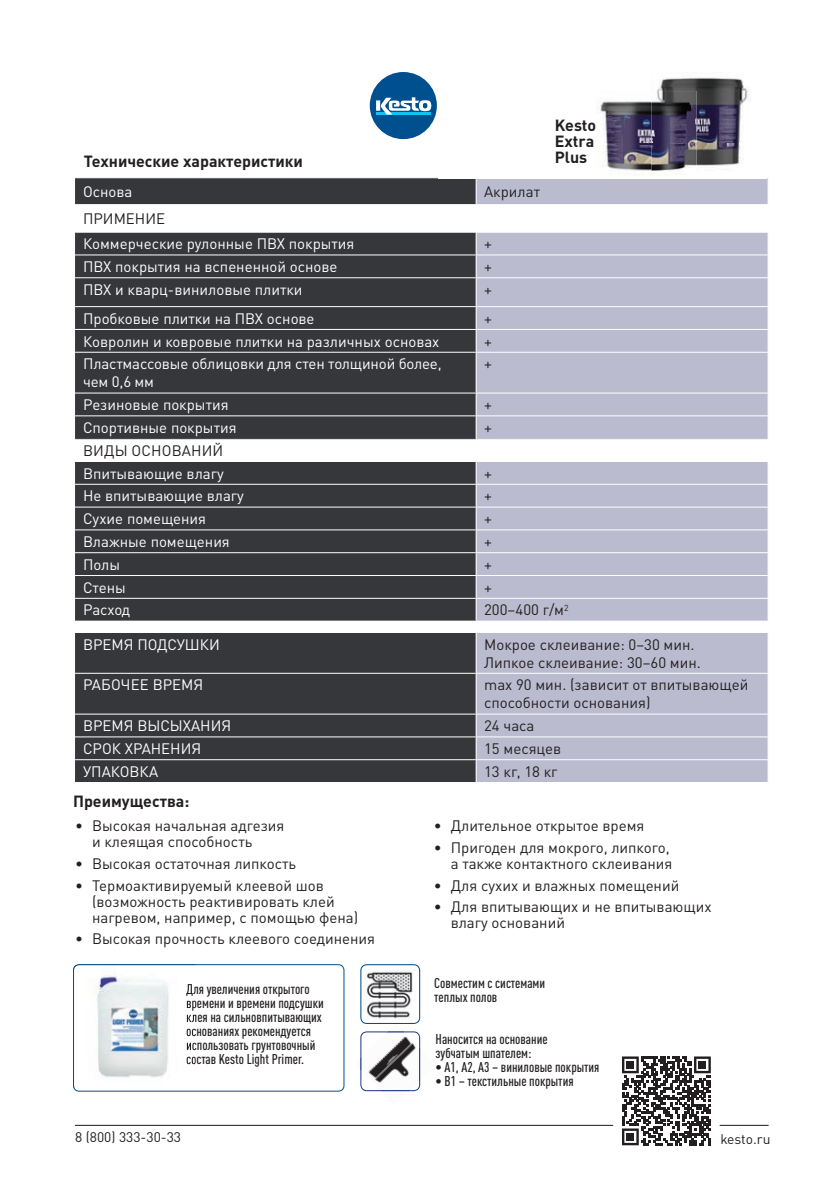
<style>
.page{position:relative;width:840px;height:1190px;background:#fff}
.page>*{position:absolute;margin:0;border:0;box-sizing:border-box;transform-origin:0 0}
.t1{font:700 16px/16px "DIN Pro";color:#231f20;text-align:justify}
.t2{font:15px/16px "DIN Pro";color:#231f20}
.t3{font:15px/18px "DIN Pro";color:#fff}
.t4{font:500 condensed 14px/14px "DIN Pro";color:#231f20}
.t5{font:13.8px "DIN Pro";color:#231f20}
</style>
<div class="page">
<div style="left:75px;top:178px;width:400px;height:604px;background:#36373a"></div>
<div style="left:476px;top:179px;width:291px;height:603px;background:#bbbbcf"></div>
<svg style="left:75px;top:205px;width:400px;height:427px;fill:#36373a"></svg>
<svg style="left:476px;top:205px;width:291px;height:427px;fill:#bbbbcf"></svg>
<hr style="left:75px;top:204px;width:401px;height:1px;background:#fff">
<hr style="left:75px;top:232px;width:401px;height:1px;background:#fff">
<hr style="left:75px;top:254px;width:401px;height:1px;background:#fff">
<hr style="left:75px;top:277px;width:401px;height:1px;background:#fff">
<hr style="left:75px;top:306px;width:401px;height:1px;background:#fff">
<hr style="left:75px;top:329px;width:401px;height:1px;background:#fff">
<hr style="left:75px;top:352px;width:401px;height:1px;background:#fff">
<hr style="left:75px;top:392px;width:401px;height:1px;background:#fff">
<hr style="left:75px;top:415px;width:401px;height:1px;background:#fff">
<hr style="left:75px;top:461px;width:401px;height:1px;background:#fff">
<hr style="left:75px;top:484px;width:401px;height:1px;background:#fff">
<hr style="left:75px;top:506px;width:401px;height:1px;background:#fff">
<hr style="left:75px;top:529px;width:401px;height:1px;background:#fff">
<hr style="left:75px;top:552px;width:401px;height:1px;background:#fff">
<hr style="left:75px;top:575px;width:401px;height:1px;background:#fff">
<hr style="left:75px;top:598px;width:401px;height:1px;background:#fff">
<hr style="left:75px;top:673px;width:401px;height:1px;background:#fff">
<hr style="left:75px;top:713px;width:401px;height:1px;background:#fff">
<hr style="left:75px;top:736px;width:401px;height:1px;background:#fff">
<hr style="left:75px;top:759px;width:401px;height:1px;background:#fff">
<hr style="left:476px;top:204px;width:292px;height:1px;background:#fff">
<hr style="left:476px;top:232px;width:292px;height:1px;background:#fff">
<hr style="left:476px;top:254px;width:292px;height:1px;background:#fff">
<hr style="left:476px;top:277px;width:292px;height:1px;background:#fff">
<hr style="left:476px;top:306px;width:292px;height:1px;background:#fff">
<hr style="left:476px;top:329px;width:292px;height:1px;background:#fff">
<svg style="left:475px;top:179px;width:1px;height:173px"></svg>
<svg style="left:767px;top:178px;width:1px;height:174px"></svg>
<hr style="left:476px;top:352px;width:292px;height:1px;background:#fff">
<hr style="left:476px;top:392px;width:292px;height:1px;background:#fff">
<hr style="left:476px;top:415px;width:292px;height:1px;background:#fff">
<hr style="left:476px;top:461px;width:292px;height:1px;background:#fff">
<hr style="left:476px;top:484px;width:292px;height:1px;background:#fff">
<hr style="left:476px;top:506px;width:292px;height:1px;background:#fff">
<hr style="left:476px;top:529px;width:292px;height:1px;background:#fff">
<hr style="left:476px;top:552px;width:292px;height:1px;background:#fff">
<hr style="left:476px;top:575px;width:292px;height:1px;background:#fff">
<hr style="left:476px;top:598px;width:292px;height:1px;background:#fff">
<svg style="left:475px;top:393px;width:1px;height:227px"></svg>
<hr style="left:476px;top:673px;width:292px;height:1px;background:#fff">
<hr style="left:476px;top:713px;width:292px;height:1px;background:#fff">
<hr style="left:476px;top:736px;width:292px;height:1px;background:#fff">
<hr style="left:476px;top:759px;width:292px;height:1px;background:#fff">
<svg style="left:475px;top:714px;width:1px;height:68px"></svg>
<svg style="left:767px;top:714px;width:1px;height:68px"></svg>
<hr style="left:75px;top:438px;width:400px;height:1px;background:#36373a">
<hr style="left:476px;top:438px;width:291px;height:1px;background:#bbbbcf">
<hr style="left:75px;top:620px;width:401px;height:1px;background:#fff">
<hr style="left:476px;top:620px;width:292px;height:1px;background:#fff">
<svg style="left:767px;top:393px;width:1px;height:228px"></svg>
<hr style="left:75px;top:632px;width:401px;height:1px;background:#fff">
<hr style="left:476px;top:632px;width:292px;height:1px;background:#fff">
<hr style="left:75px;top:1124px;width:693px;height:1px;background:#231f20">
<img style="left:657px;top:77px;width:94px;height:93px">
<img style="left:696px;top:143px;width:55px;height:1px">
<img style="left:596px;top:101px;width:100px;height:94px">
<img style="left:596px;top:177px;width:100px;height:1px">
<img style="left:651px;top:91px;width:45px;height:80px">
<div style="left:369px;top:72px;width:68px;height:67px;background:#004f8f;border-radius:50%"></div>
<svg style="left:376px;top:97px;width:55px;height:18px"></svg>
<svg style="left:73px;top:964px;width:271px;height:127px"></svg>
<img style="left:365px;top:1037px;width:56px;height:55px">
<svg style="left:360px;top:964px;width:60px;height:60px"></svg>
<img style="left:360px;top:1031px;width:60px;height:60px">
<svg style="left:622px;top:1056px;width:88px;height:89px"></svg>
<p class="t1" style="left:84px;top:151px;width:220px">Технические характеристики</p>
<p class="t1" style="left:554px;top:115px;width:43px">Kesto Extra Plus</p>
<p class="t3" style="left:83px;top:181px;width:51px">Основа</p>
<p class="t2" style="left:484px;top:182px;width:57px">Акрилат</p>
<p class="t2" style="left:83px;top:209px;width:84px">ПРИМЕНИЕ</p>
<p class="t3" style="left:83px;top:233px;width:273px">Коммерческие рулонные ПВХ покрытия</p>
<p class="t2" style="left:484px;top:234px;width:9px">+</p>
<p class="t3" style="left:83px;top:256px;width:256px">ПВХ покрытия на вспененной основе</p>
<p class="t2" style="left:484px;top:257px;width:9px">+</p>
<p class="t3" style="left:83px;top:279px;width:221px">ПВХ и кварц-виниловые плитки</p>
<p class="t2" style="left:484px;top:280px;width:9px">+</p>
<p class="t3" style="left:83px;top:308px;width:233px">Пробковые плитки на ПВХ основе</p>
<p class="t2" style="left:484px;top:309px;width:9px">+</p>
<p class="t3" style="left:83px;top:331px;width:358px">Ковролин и ковровые плитки на различных основах</p>
<p class="t2" style="left:484px;top:332px;width:9px">+</p>
<p class="t3" style="left:83px;top:353px;width:360px">Пластмассовые облицовки для стен толщиной более, чем 0,6 мм</p>
<p class="t2" style="left:484px;top:354px;width:9px">+</p>
<p class="t3" style="left:83px;top:394px;width:147px">Резиновые покрытия</p>
<p class="t2" style="left:484px;top:395px;width:9px">+</p>
<p class="t3" style="left:83px;top:417px;width:155px">Спортивные покрытия</p>
<p class="t2" style="left:484px;top:418px;width:9px">+</p>
<p class="t2" style="left:83px;top:441px;width:142px">ВИДЫ ОСНОВАНИЙ</p>
<p class="t3" style="left:83px;top:463px;width:142px">Впитывающие влагу</p>
<p class="t2" style="left:484px;top:464px;width:9px">+</p>
<p class="t3" style="left:83px;top:485px;width:162px">Не впитывающие влагу</p>
<p class="t2" style="left:484px;top:486px;width:9px">+</p>
<p class="t3" style="left:83px;top:508px;width:125px">Сухие помещения</p>
<p class="t2" style="left:484px;top:509px;width:9px">+</p>
<p class="t3" style="left:83px;top:531px;width:148px">Влажные помещения</p>
<p class="t2" style="left:484px;top:532px;width:9px">+</p>
<p class="t3" style="left:83px;top:554px;width:39px">Полы</p>
<p class="t2" style="left:484px;top:555px;width:9px">+</p>
<p class="t3" style="left:83px;top:577px;width:44px">Стены</p>
<p class="t2" style="left:484px;top:578px;width:9px">+</p>
<p class="t3" style="left:83px;top:599px;width:49px">Расход</p>
<p class="t2" style="left:484px;top:600px;width:86px">200–400 г/м<sup>2</sup></p>
<p class="t3" style="left:83px;top:633px;width:138px">ВРЕМЯ ПОДСУШКИ</p>
<p class="t2" style="left:484px;top:633px;width:218px;line-height:18px">Мокрое склеивание: 0–30 мин.<br>Липкое склеивание: 30–60 мин.</p>
<p class="t3" style="left:83px;top:674px;width:122px">РАБОЧЕЕ ВРЕМЯ</p>
<p class="t2" style="left:484px;top:674px;width:265px;line-height:18px">max 90 мин. (зависит от впитывающей способности основания)</p>
<p class="t3" style="left:83px;top:715px;width:150px">ВРЕМЯ ВЫСЫХАНИЯ</p>
<p class="t2" style="left:484px;top:716px;width:52px">24 часа</p>
<p class="t3" style="left:83px;top:738px;width:120px">СРОК ХРАНЕНИЯ</p>
<p class="t2" style="left:484px;top:739px;width:79px">15 месяцев</p>
<p class="t3" style="left:83px;top:761px;width:77px">УПАКОВКА</p>
<p class="t2" style="left:484px;top:762px;width:75px">13 кг, 18 кг</p>
<p class="t1" style="left:73px;top:791px;width:118px">Преимущества:</p>
<p class="t2" style="left:92px;top:816px;width:194px;text-indent:-17px">• Высокая начальная адгезия и клеящая способность</p>
<p class="t2" style="left:75px;top:854px;width:222px">• Высокая остаточная липкость</p>
<p class="t2" style="left:92px;top:875px;width:268px;text-indent:-17px">• Термоактивируемый клеевой шов (возможность реактивировать клей нагревом, например, с помощью фена)</p>
<p class="t2" style="left:75px;top:929px;width:301px">• Высокая прочность клеевого соединения</p>
<p class="t2" style="left:433px;top:816px;width:212px">• Длительное открытое время</p>
<p class="t2" style="left:433px;top:838px;width:240px;text-align:right">• Пригоден для мокрого, липкого, а также контактного склеивания</p>
<p class="t2" style="left:433px;top:875px;width:247px">• Для сухих и влажных помещений</p>
<p class="t2" style="left:450px;top:897px;width:262px;text-indent:-17px">• Для впитывающих и не впитывающих влагу оснований</p>
<p class="t4" style="left:186px;top:981px;width:139px">Для увеличения открытого времени и времени подсушки клея на сильно впитывающих основаниях рекомендуется использовать грунтовочный состав Kesto Light Primer.</p>
<p class="t4" style="left:434px;top:975px;width:112px">Совместим с системами теплых полов</p>
<p class="t4" style="left:435px;top:1030px;width:113px">Наносится на основание зубчатым шпателем:</p>
<p class="t4" style="left:435px;top:1058px;width:165px">• А1, А2, А3 – виниловые покрытия</p>
<p class="t4" style="left:435px;top:1072px;width:139px">• B1 – текстильные покрытия</p>
<p class="t5" style="left:75px;top:1126px;width:107px">8 (800) 333-30-33</p>
<p class="t5" style="left:720px;top:1128px;width:51px">kesto.ru</p>
</div>
